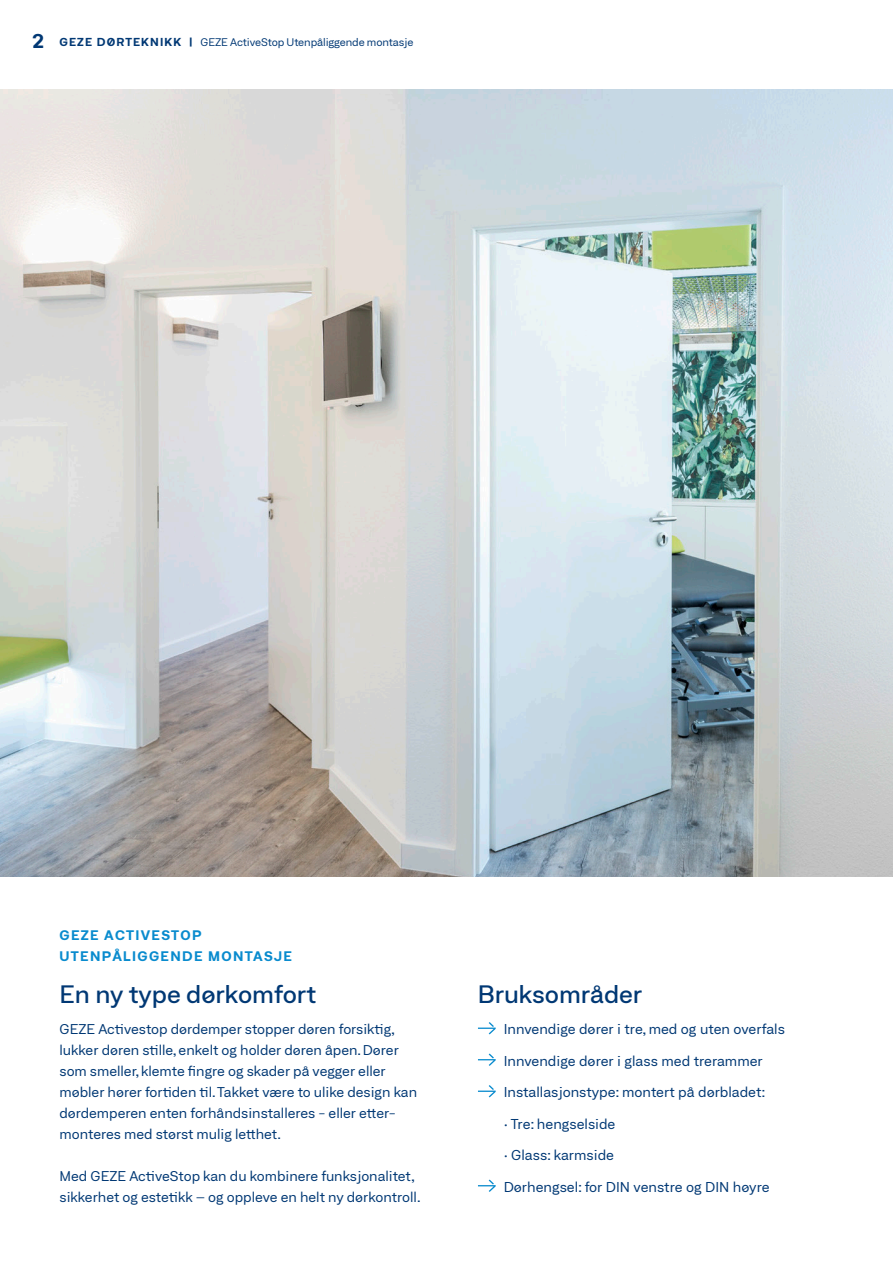
<style>
.page{position:relative;width:893px;height:1263px;background:#fff}
.page>*{position:absolute;margin:0;border:0;box-sizing:border-box;transform-origin:0 0}
.SUB_HEADLINE{font:500 expanded 24px "Neufile Grotesk";letter-spacing:-.005em;color:#013874}
.BULLET{font:expanded 13.65px "Neufile Grotesk";color:#013874}
.BRØDTEKST{font:expanded 13.5px/21px "Neufile Grotesk";color:#013874}
.AKZENT_cyan{font:700 expanded 13.5px/21px "Neufile Grotesk";letter-spacing:.1em;color:#098bce}
.t1{font:expanded 10.5px "Neufile Grotesk";letter-spacing:-.01em;color:#013874}
.s1{font-weight:700;font-size:19.5px}
.s2{font-weight:700;font-size:11.25px}
</style>
<div class="page">
<svg style="left:478px;top:1022px;width:18px;height:12px"></svg>
<svg style="left:478px;top:1053px;width:18px;height:13px"></svg>
<svg style="left:478px;top:1085px;width:18px;height:12px"></svg>
<svg style="left:478px;top:1179px;width:18px;height:13px"></svg>
<img style="left:0;top:89px;width:893px;height:788px">
<p class="t1" style="left:32px;top:36px;width:383px"><span class="s1">2</span> <span class="s2">GEZE DØRTEKNIKK |</span> GEZE ActiveStop Utenpåliggende montasje</p>
<p class="AKZENT_cyan" style="left:60px;top:924px;width:234px">GEZE ACTIVESTOP<br>UTENPÅLIGGENDE MONTASJE</p>
<p class="SUB_HEADLINE" style="left:60px;top:979px;width:258px">En ny type dørkomfort</p>
<p class="BRØDTEKST" style="left:60px;top:1019px;width:359px">GEZE Activestop dørdemper stopper døren forsiktig, lukker døren stille, enkelt og holder døren åpen. Dører som smeller, klemte fingre og skader på vegger eller møbler hører fortiden til. Takket være to ulike design kan dørdemperen enten forhåndsinstalleres - eller etter&shy;monteres med størst mulig letthet.</p>
<p class="BRØDTEKST" style="left:60px;top:1166px;width:363px">Med GEZE ActiveStop kan du kombinere funksjonalitet, sikkerhet og estetikk – og oppleve en helt ny dørkontroll.</p>
<p class="SUB_HEADLINE" style="left:478px;top:979px;width:166px">Bruksområder</p>
<p class="BULLET" style="left:504px;top:1021px;width:283px">Innvendige dører i tre, med og uten overfals</p>
<p class="BULLET" style="left:504px;top:1052px;width:261px">Innvendige dører i glass med trerammer</p>
<p class="BULLET" style="left:504px;top:1084px;width:263px">Installasjonstype: montert på dørbladet:</p>
<p class="BULLET" style="left:504px;top:1115px;width:113px">· Tre: hengselside</p>
<p class="BULLET" style="left:504px;top:1147px;width:112px">· Glass: karmside</p>
<p class="BULLET" style="left:504px;top:1178px;width:267px">Dørhengsel: for DIN venstre og DIN høyre</p>
</div>
